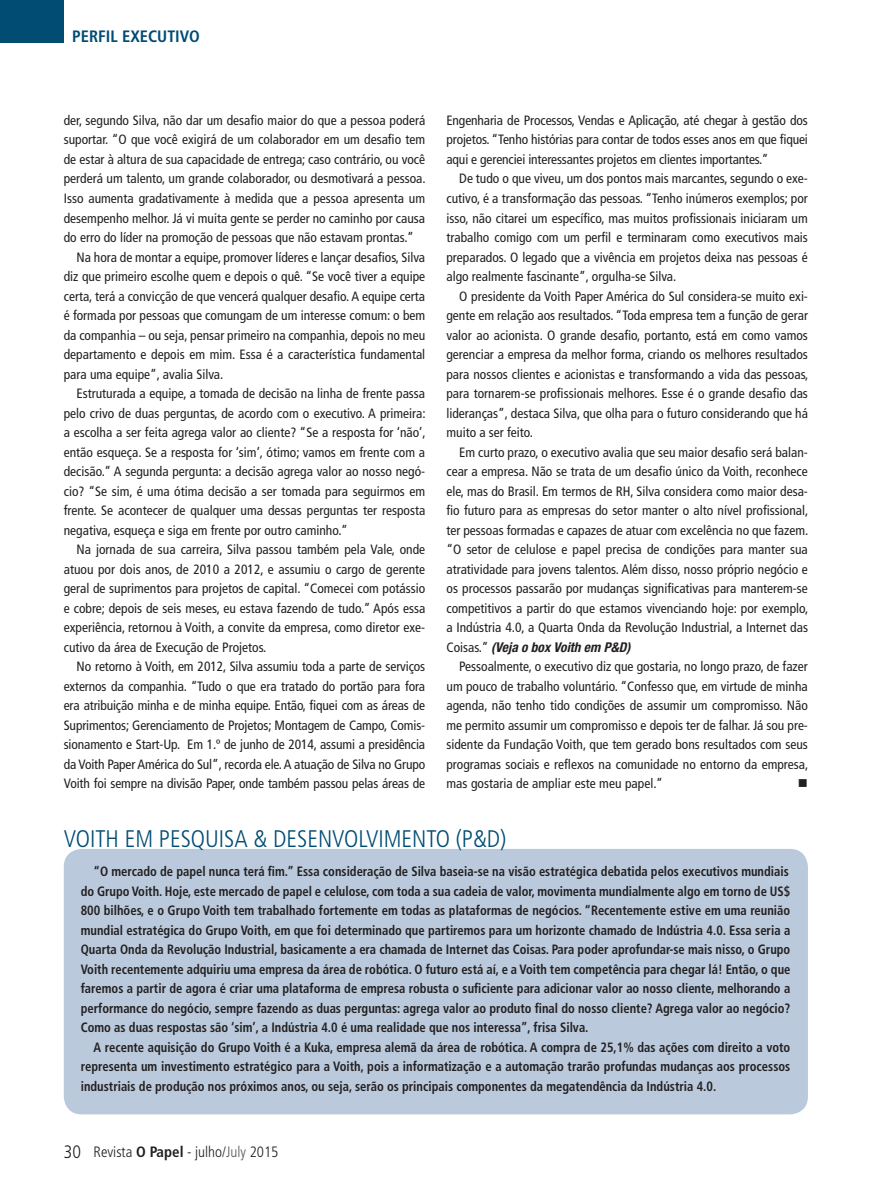
<style>
.page{position:relative;width:893px;height:1191px;background:#fff}
.page>*{position:absolute;margin:0;border:0;box-sizing:border-box;transform-origin:0 0}
.LINHA_FINA{font:300 condensed 24px "Frutiger LT Std";color:#004c73}
.t1{font:700 condensed 16.5px "Frutiger LT Std";color:#004c73}
.t2{font:300 condensed 15px "Frutiger LT Std";color:#231f20}
.TEXTO{font:condensed 13.5px/19.5px "Frutiger LT Std";color:#231f20;text-align:justify}
.TEXTO-2{font:700 condensed 13.5px/19.5px "Frutiger LT Std";color:#231f20;scale:.93 1}
.TEXTO-3{font:13.5px "Wingdings";color:#231f20}
.s1{font-family:"Helvetica Neue LT Std";font-weight:700;font-style:italic}
.s2{font-size:18px}
.s3{font-weight:700}
.s4{color:#57585a}
</style>
<div class="page">
<div style="left:0;top:0;width:64px;height:43px;background:#004c73"></div>
<div style="left:64px;top:849px;width:744px;height:265px;background:#bacadc;border-radius:18px"></div>
<p class="t1" style="left:72px;top:27px;width:129px">PERFIL EXECUTIVO</p>
<p class="TEXTO" style="left:64px;top:111px;width:363px">der, segundo Silva, não dar um desafio maior do que a pessoa poderá suportar. “O que você exigirá de um colaborador em um desafio tem de estar à altura de sua capacidade de entrega; caso contrário, ou você perderá um talento, um grande colaborador, ou desmotivará a pessoa.<br>Isso aumenta gradativamente à medida que a pessoa apresenta um desempenho melhor. Já vi muita gente se perder no caminho por causa do erro do líder na promoção de pessoas que não estavam prontas.”</p>
<p class="TEXTO" style="left:64px;top:247px;width:363px;text-indent:13px">Na hora de montar a equipe, promover líderes e lançar desafios, Silva diz que primeiro escolhe quem e depois o quê. “Se você tiver a equipe certa, terá a convicção de que vencerá qualquer desafio. A equipe certa é formada por pessoas que comungam de um interesse comum: o bem da companhia – ou seja, pensar primeiro na companhia, depois no meu departamento e depois em mim. Essa é a característica fundamental para uma equipe”, avalia Silva.</p>
<p class="TEXTO" style="left:64px;top:384px;width:363px;text-indent:13px">Estruturada a equipe, a tomada de decisão na linha de frente passa pelo crivo de duas perguntas, de acordo com o executivo. A primeira: a escolha a ser feita agrega valor ao cliente? “Se a resposta for ‘não’, então esqueça. Se a resposta for ‘sim’, ótimo; vamos em frente com a decisão.” A segunda pergunta: a decisão agrega valor ao nosso negó&shy;cio? “Se sim, é uma ótima decisão a ser tomada para seguirmos em frente. Se acontecer de qualquer uma dessas perguntas ter resposta negativa, esqueça e siga em frente por outro caminho.”</p>
<p class="TEXTO" style="left:64px;top:540px;width:363px;text-indent:13px">Na jornada de sua carreira, Silva passou também pela Vale, onde atuou por dois anos, de 2010 a 2012, e assumiu o cargo de gerente geral de suprimentos para projetos de capital. “Comecei com potássio e cobre; depois de seis meses, eu estava fazendo de tudo.” Após essa experiência, retornou à Voith, a convite da empresa, como diretor exe&shy;cutivo da área de Execução de Projetos.</p>
<p class="TEXTO" style="left:64px;top:657px;width:363px;text-indent:13px">No retorno à Voith, em 2012, Silva assumiu toda a parte de serviços externos da companhia. “Tudo o que era tratado do portão para fora era atribuição minha e de minha equipe. Então, fiquei com as áreas de Suprimentos; Gerenciamento de Projetos; Montagem de Campo, Comis&shy;sionamento e Start-Up. Em 1.º de junho de 2014, assumi a presidência da Voith Paper América do Sul”, recorda ele. A atuação de Silva no Grupo Voith foi sempre na divisão Paper, onde também passou pelas áreas de</p>
<p class="TEXTO" style="left:446px;top:111px;width:363px">Engenharia de Processos, Vendas e Aplicação, até chegar à gestão dos projetos. “Tenho histórias para contar de todos esses anos em que fiquei aqui e gerenciei interessantes projetos em clientes importantes.”</p>
<p class="TEXTO" style="left:446px;top:169px;width:363px;text-indent:13px">De tudo o que viveu, um dos pontos mais marcantes, segundo o exe&shy;cutivo, é a transformação das pessoas. “Tenho inúmeros exemplos; por isso, não citarei um específico, mas muitos profissionais iniciaram um trabalho comigo com um perfil e terminaram como executivos mais preparados. O legado que a vivência em projetos deixa nas pessoas é algo realmente fascinante”, orgulha-se Silva.</p>
<p class="TEXTO" style="left:446px;top:286px;width:363px;text-indent:13px">O presidente da Voith Paper América do Sul considera-se muito exi&shy;gente em relação aos resultados. “Toda empresa tem a função de gerar valor ao acionista. O grande desafio, portanto, está em como vamos gerenciar a empresa da melhor forma, criando os melhores resultados para nossos clientes e acionistas e transformando a vida das pessoas, para tornarem-se profissionais melhores. Esse é o grande desafio das lideranças”, destaca Silva, que olha para o futuro considerando que há muito a ser feito.</p>
<p class="TEXTO" style="left:446px;top:442px;width:363px;text-indent:13px">Em curto prazo, o executivo avalia que seu maior desafio será balan&shy;cear a empresa. Não se trata de um desafio único da Voith, reconhece ele, mas do Brasil. Em termos de RH, Silva considera como maior desa&shy;fio futuro para as empresas do setor manter o alto nível profissional, ter pessoas formadas e capazes de atuar com excelência no que fazem. “O setor de celulose e papel precisa de condições para manter sua atratividade para jovens talentos. Além disso, nosso próprio negócio e os processos passarão por mudanças significativas para manterem-se competitivos a partir do que estamos vivenciando hoje: por exemplo, a Indústria 4.0, a Quarta Onda da Revolução Industrial, a Internet das Coisas.” <span class="s1">(Veja o box Voith em P&amp;D)</span></p>
<p class="TEXTO" style="left:446px;top:657px;width:363px;text-indent:13px">Pessoalmente, o executivo diz que gostaria, no longo prazo, de fazer um pouco de trabalho voluntário. “Confesso que, em virtude de minha agenda, não tenho tido condições de assumir um compromisso. Não me permito assumir um compromisso e depois ter de falhar. Já sou pre&shy;sidente da Fundação Voith, que tem gerado bons resultados com seus programas sociais e reflexos na comunidade no entorno da empresa, mas gostaria de ampliar este meu papel.”</p>
<p class="TEXTO-3" style="left:798px;top:776px;width:12px">■</p>
<p class="LINHA_FINA" style="left:64px;top:825px;width:444px">VOITH EM PESQUISA &amp; DESENVOLVIMENTO (P&amp;D)</p>
<p class="TEXTO-2" style="left:81px;top:861px;width:765px;text-indent:13px">“O mercado de papel nunca terá fim.” Essa consideração de Silva baseia-se na visão estratégica debatida pelos executivos mundiais do Grupo Voith. Hoje, este mercado de papel e celulose, com toda a sua cadeia de valor, movimenta mundialmente algo em torno de US$ 800 bilhões, e o Grupo Voith tem trabalhado fortemente em todas as plataformas de negócios. “Recentemente estive em uma reunião mundial estratégica do Grupo Voith, em que foi determinado que partiremos para um horizonte chamado de Indústria 4.0. Essa seria a Quarta Onda da Revolução Industrial, basicamente a era chamada de Internet das Coisas. Para poder aprofundar-se mais nisso, o Grupo Voith recentemente adquiriu uma empresa da área de robótica. O futuro está aí, e a Voith tem competência para chegar lá! Então, o que faremos a partir de agora é criar uma plataforma de empresa robusta o suficiente para adicionar valor ao nosso cliente, melhorando a performance do negócio, sempre fazendo as duas perguntas: agrega valor ao produto final do nosso cliente? Agrega valor ao negócio?<br>Como as duas respostas são ‘sim’, a Indústria 4.0 é uma realidade que nos interessa”, frisa Silva.</p>
<p class="TEXTO-2" style="left:81px;top:1037px;width:764px;text-align:justify;text-indent:13px">A recente aquisição do Grupo Voith é a Kuka, empresa alemã da área de robótica. A compra de 25,1% das ações com direito a voto representa um investimento estratégico para a Voith, pois a informatização e a automação trarão profundas mudanças aos processos industriais de produção nos próximos anos, ou seja, serão os principais componentes da megatendência da Indústria 4.0.</p>
<p class="t2" style="left:64px;top:1142px;width:216px"><span class="s2">30</span> Revista <span class="s3">O Papel</span> - julho/<span class="s4">July</span> 2015</p>
</div>
